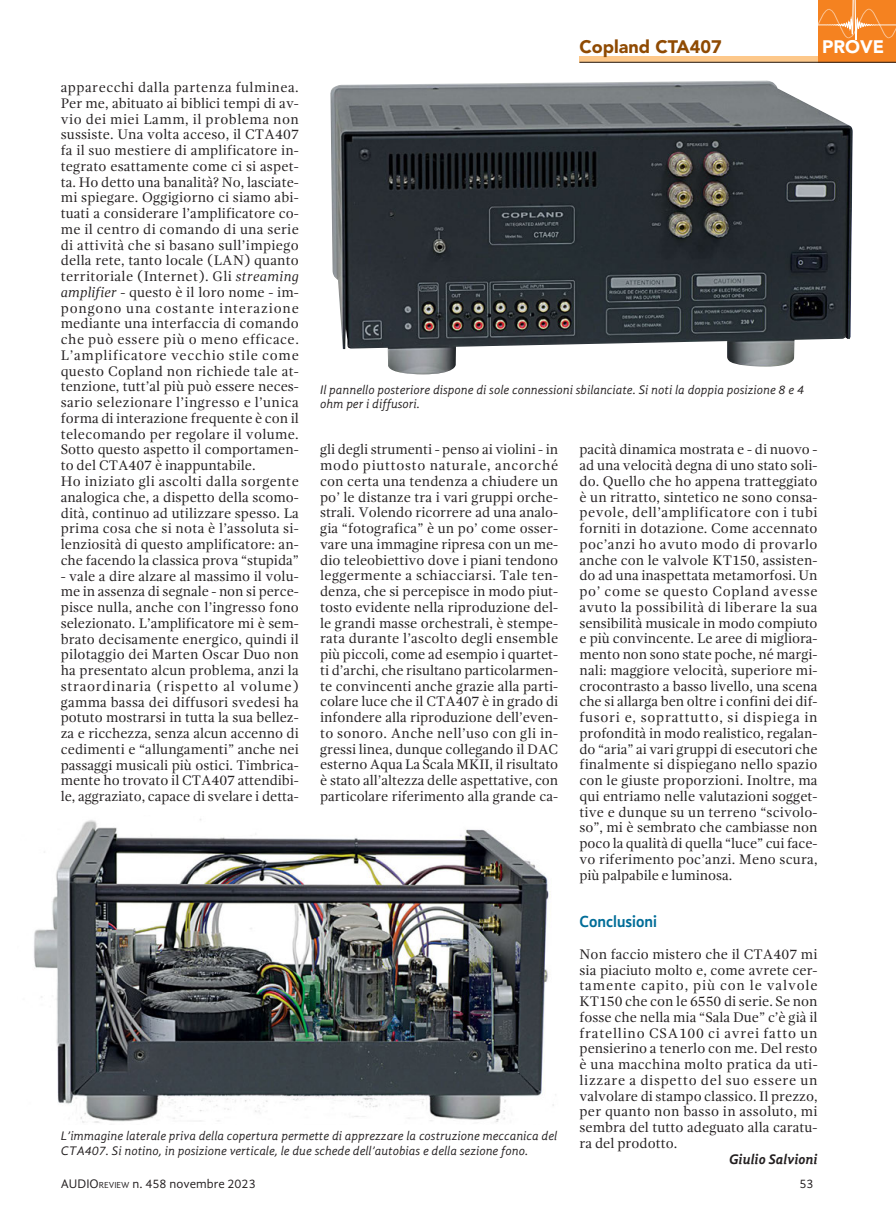
<style>
.page{position:relative;width:896px;height:1216px;background:#fff}
.page>*{position:absolute;margin:0;border:0;box-sizing:border-box;transform-origin:0 0}
.t1{font:900 18px "Avenir";color:#8f4a02}
.t2{font:900 18px "Avenir";color:#fff}
.t3{font:700 16.5px "Gandhi Sans";color:#006d98;scale:.95 1}
.t4{font:14.25px/15.8px "Gandhi Serif";letter-spacing:.01em;color:#231f20;text-align:justify}
.t5{font:italic 700 14.25px "Gandhi Sans";color:#231f20}
.t6{font:italic 12.75px/14.2px "Gandhi Sans";color:#231f20}
.t7{font:12.75px "Gandhi Sans";color:#231f20}
.s1{font-style:italic}
.s2{font-size:9px}
</style>
<div class="page">
<div style="left:580px;top:56px;width:240px;height:6px;background:#fdc88a"></div>
<div style="left:818px;top:0;width:78px;height:63px;background:#f58220"></div>
<hr style="left:580px;top:62px;width:316px;height:1px;background:#231f20">
<svg style="left:818px;top:0;width:78px;height:40px"></svg>
<img style="left:330px;top:80px;width:523px;height:294px">
<img style="left:34px;top:819px;width:522px;height:304px">
<p class="t1" style="left:580px;top:40px;width:144px">Copland CTA407</p>
<p class="t2" style="left:822px;top:39px;width:63px">PROVE</p>
<p class="t4" style="left:61px;top:81px;width:240px;text-align:left">apparecchi dalla partenza fulminea.<br>Per me, abituato ai biblici tempi di av&shy;vio dei miei Lamm, il problema non sussiste. Una volta acceso, il CTA407 fa il suo mestiere di amplificatore in&shy;tegrato esattamente come ci si aspet&shy;ta. Ho detto una banalità? No, lasciate&shy;mi spiegare. Oggigiorno ci siamo abi&shy;tuati a considerare l’amplificatore co&shy;me il centro di comando di una serie di attività che si basano sull’impiego della rete, tanto locale (LAN) quanto territoriale (Internet). Gli <span class="s1">streaming amplifier</span> - questo è il loro nome - im&shy;pongono una costante interazione mediante una interfaccia di comando che può essere più o meno efficace.<br>L’amplificatore vecchio stile come questo Copland non richiede tale at&shy;tenzione, tutt’al più può essere neces&shy;sario selezionare l’ingresso e l’unica forma di interazione frequente è con il telecomando per regolare il volume.<br>Sotto questo aspetto il comportamen&shy;to del CTA407 è inappuntabile.<br>Ho iniziato gli ascolti dalla sorgente analogica che, a dispetto della scomo&shy;dità, continuo ad utilizzare spesso. La prima cosa che si nota è l’assoluta si&shy;lenziosità di questo amplificatore: an&shy;che facendo la classica prova “stupida”</p>
<p class="t4" style="left:61px;top:569px;width:240px">- vale a dire alzare al massimo il volu&shy;me in assenza di segnale - non si perce&shy;pisce nulla, anche con l’ingresso fono selezionato. L’amplificatore mi è sem&shy;brato decisamente energico, quindi il pilotaggio dei Marten Oscar Duo non ha presentato alcun problema, anzi la straordinaria (rispetto al volume) gamma bassa dei diffusori svedesi ha potuto mostrarsi in tutta la sua bellez&shy;za e ricchezza, senza alcun accenno di cedimenti e “allungamenti” anche nei passaggi musicali più ostici. Timbrica&shy;mente ho trovato il CTA407 attendibi&shy;le, aggraziato, capace di svelare i detta-</p>
<p class="t6" style="left:320px;top:383px;width:485px">Il pannello posteriore dispone di sole connessioni sbilanciate. Si noti la doppia posizione 8 e 4 ohm per i diffusori.</p>
<p class="t4" style="left:320px;top:443px;width:240px">gli degli strumenti - penso ai violini - in modo piuttosto naturale, ancorché con certa una tendenza a chiudere un po’ le distanze tra i vari gruppi orche&shy;strali. Volendo ricorrere ad una analo&shy;gia “fotografica” è un po’ come osser&shy;vare una immagine ripresa con un me&shy;dio teleobiettivo dove i piani tendono leggermente a schiacciarsi. Tale ten&shy;denza, che si percepisce in modo piut&shy;tosto evidente nella riproduzione del&shy;le grandi masse orchestrali, è stempe&shy;rata durante l’ascolto degli ensemble più piccoli, come ad esempio i quartet&shy;ti d’archi, che risultano particolarmen&shy;te convincenti anche grazie alla parti&shy;colare luce che il CTA407 è in grado di infondere alla riproduzione dell’even&shy;to sonoro. Anche nell’uso con gli in&shy;gressi linea, dunque collegando il DAC esterno Aqua La Scala MKII, il risultato è stato all’altezza delle aspettative, con particolare riferimento alla grande ca-</p>
<p class="t4" style="left:580px;top:443px;width:240px">pacità dinamica mostrata e - di nuovo - ad una velocità degna di uno stato soli&shy;do. Quello che ho appena tratteggiato è un ritratto, sintetico ne sono consa&shy;pevole, dell’amplificatore con i tubi forniti in dotazione. Come accennato poc’anzi ho avuto modo di provarlo anche con le valvole KT150, assisten&shy;do ad una inaspettata metamorfosi. Un po’ come se questo Copland avesse avuto la possibilità di liberare la sua sensibilità musicale in modo compiuto e più convincente. Le aree di migliora&shy;mento non sono state poche, né margi&shy;nali: maggiore velocità, superiore mi&shy;crocontrasto a basso livello, una scena che si allarga ben oltre i confini dei dif&shy;fusori e, soprattutto, si dispiega in profondità in modo realistico, regalan&shy;do “aria” ai vari gruppi di esecutori che finalmente si dispiegano nello spazio con le giuste proporzioni. Inoltre, ma qui entriamo nelle valutazioni sogget&shy;tive e dunque su un terreno “scivolo&shy;so”, mi è sembrato che cambiasse non poco la qualità di quella “luce” cui face&shy;vo riferimento poc’anzi. Meno scura, più palpabile e luminosa.</p>
<p class="t3" style="left:580px;top:915px;width:83px">Conclusioni</p>
<p class="t4" style="left:580px;top:947px;width:240px">Non faccio mistero che il CTA407 mi sia piaciuto molto e, come avrete cer&shy;tamente capito, più con le valvole KT150 che con le 6550 di serie. Se non fosse che nella mia “Sala Due” c’è già il fratellino CSA100 ci avrei fatto un pensierino a tenerlo con me. Del resto è una macchina molto pratica da uti&shy;lizzare a dispetto del suo essere un valvolare di stampo classico. Il prezzo, per quanto non basso in assoluto, mi sembra del tutto adeguato alla caratu&shy;ra del prodotto.</p>
<p class="t5" style="left:729px;top:1153px;width:90px">Giulio Salvioni</p>
<p class="t6" style="left:61px;top:1130px;width:498px">L’immagine laterale priva della copertura permette di apprezzare la costruzione meccanica del<br>CTA407. Si notino, in posizione verticale, le due schede dell’autobias e della sezione fono.</p>
<p class="t7" style="left:61px;top:1178px;width:196px">AUDIO<span class="s2">REVIEW</span> n. 458 novembre 2023</p>
<p class="t7" style="left:799px;top:1178px;width:16px">53</p>
</div>
